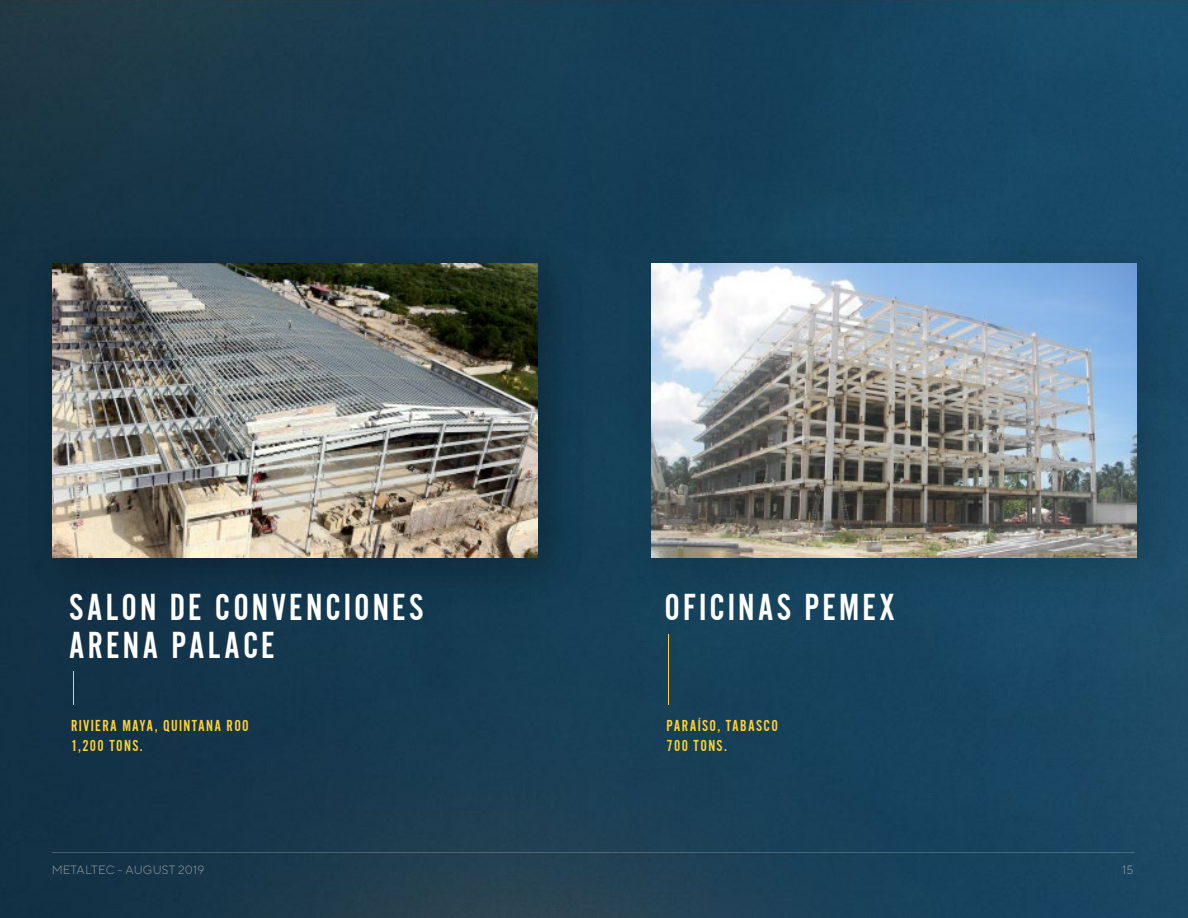
<style>
.page{position:relative;width:1188px;height:918px;background:#fff}
.page>*{position:absolute;margin:0;border:0;box-sizing:border-box;transform-origin:0 0}
.t1{font:39px/38.4px "Alternate Got No 2 D";letter-spacing:.08em;color:#fff}
.t2{font:16.5px/19.8px "Alternate Got No 2 D";letter-spacing:.08em;color:#ffd134}
.t3{font:300 12px "TT Norms";letter-spacing:.02em;color:#b9b9b9}
</style>
<div class="page">
<img style="left:0;top:0;width:1188px;height:918px">
<hr style="left:52px;top:853px;width:1083px;height:1px;background:#d7d7d7">
<img style="left:621px;top:198px;width:567px;height:483px">
<img style="left:0;top:186px;width:621px;height:499px">
<img style="left:2px;top:164px;width:608px;height:481px">
<img style="left:53px;top:264px;width:485px;height:294px">
<hr style="left:73px;top:672px;width:1px;height:33px;background:#ffd134">
<hr style="left:669px;top:634px;width:1px;height:71px;background:#ffd134">
<img style="left:651px;top:264px;width:485px;height:294px">
<h1 class="t1" style="left:69px;top:589px;width:356px">SALON DE CONVENCIONES<br>ARENA PALACE</h1>
<h1 class="t1" style="left:664px;top:589px;width:232px">OFICINAS PEMEX</h1>
<p class="t2" style="left:71px;top:716px;width:179px">RIVIERA MAYA, QUINTANA ROO<br>1,200 TONS.</p>
<p class="t2" style="left:667px;top:716px;width:113px">PARAÍSO, TABASCO<br>700 TONS.</p>
<p class="t3" style="left:51px;top:862px;width:155px">METALTEC - AUGUST 2019</p>
<p class="t3" style="left:1122px;top:862px;width:13px">15</p>
</div>
